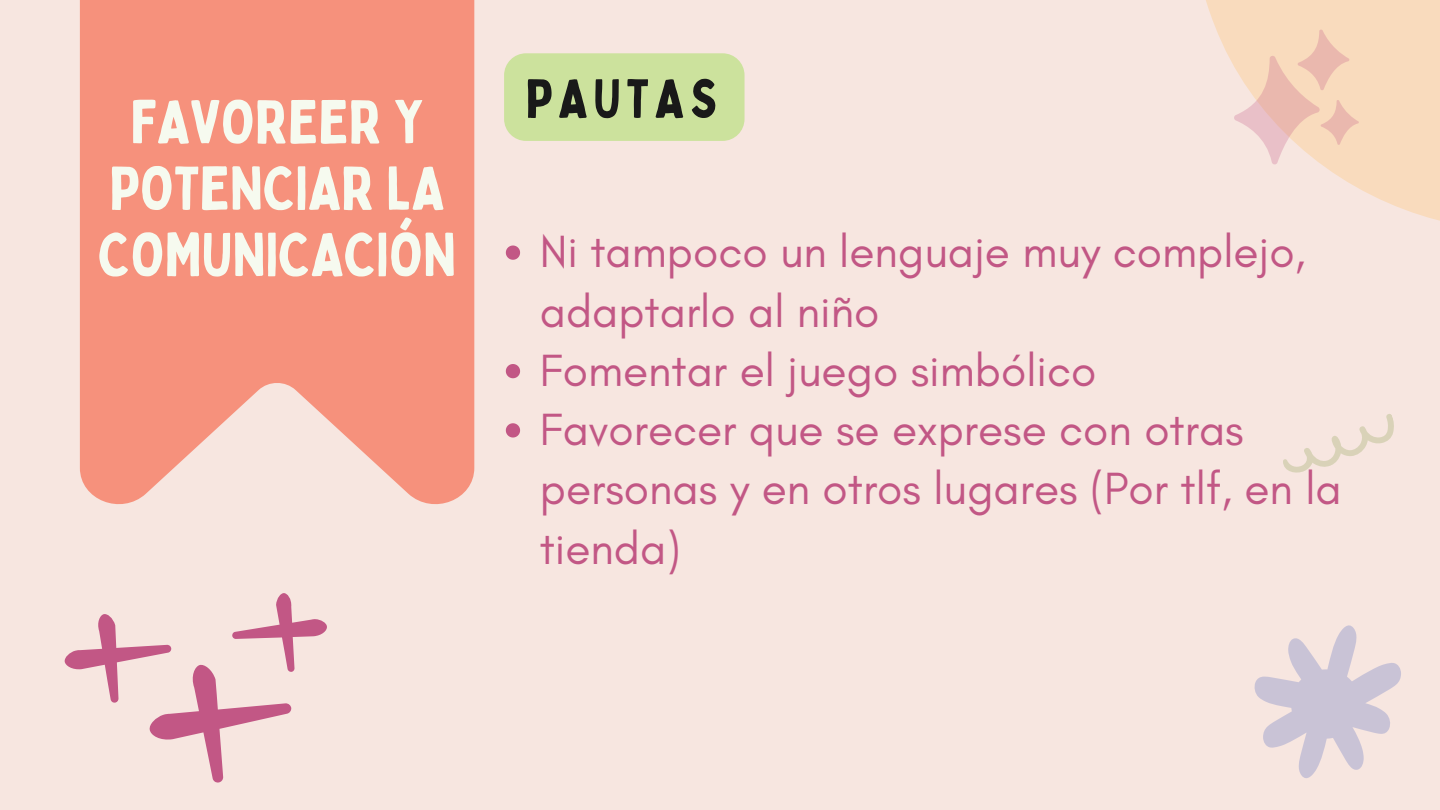
<style>
.page{position:relative;width:1440px;height:810px;background:#f7e6e0}
.page>*{position:absolute;margin:0;border:0;box-sizing:border-box;transform-origin:0 0}
.t1{font:60.5px/66.4px "Bobby Jones";color:#f6faef;text-align:center}
.t2{font:54px "Bobby Jones";letter-spacing:.1em;color:#191919}
.t3{font:46px/59.2px "Glacial Indifference";color:#c25785}
</style>
<div class="page">
<svg style="left:80px;top:0;width:394px;height:505px;background:#f69985"></svg>
<div style="left:504px;top:53px;width:241px;height:88px;background:#cce29d;border-radius:22px"></div>
<svg style="left:64px;top:593px;width:263px;height:190px"></svg>
<svg style="left:1206px;top:0;width:234px;height:221px;fill:#f9dbbd"></svg>
<svg style="left:1234px;top:30px;width:125px;height:135px;background:#f3d1bf"></svg>
<svg style="left:1254px;top:625px;width:147px;height:153px"></svg>
<svg style="left:1283px;top:414px;width:111px;height:59px"></svg>
<svg style="left:506px;top:246px;width:14px;height:14px"></svg>
<svg style="left:506px;top:364px;width:14px;height:14px"></svg>
<svg style="left:506px;top:423px;width:14px;height:15px"></svg>
<p class="t1" style="left:98px;top:87px;width:360px">FAVOREER Y<br>POTENCIAR LA<br>COMUNICACIÓN</p>
<h1 class="t2" style="left:526px;top:64px;width:193px">PAUTAS</h1>
<p class="t3" style="left:540px;top:222px;width:767px">Ni tampoco un lenguaje muy complejo, adaptarlo al niño</p>
<p class="t3" style="left:540px;top:340px;width:558px">Fomentar el juego simbólico</p>
<h2 class="t3" style="left:540px;top:399px;width:804px">Favorecer que se exprese con otras personas y en otros lugares (Por tlf, en la tienda)</h2>
</div>
